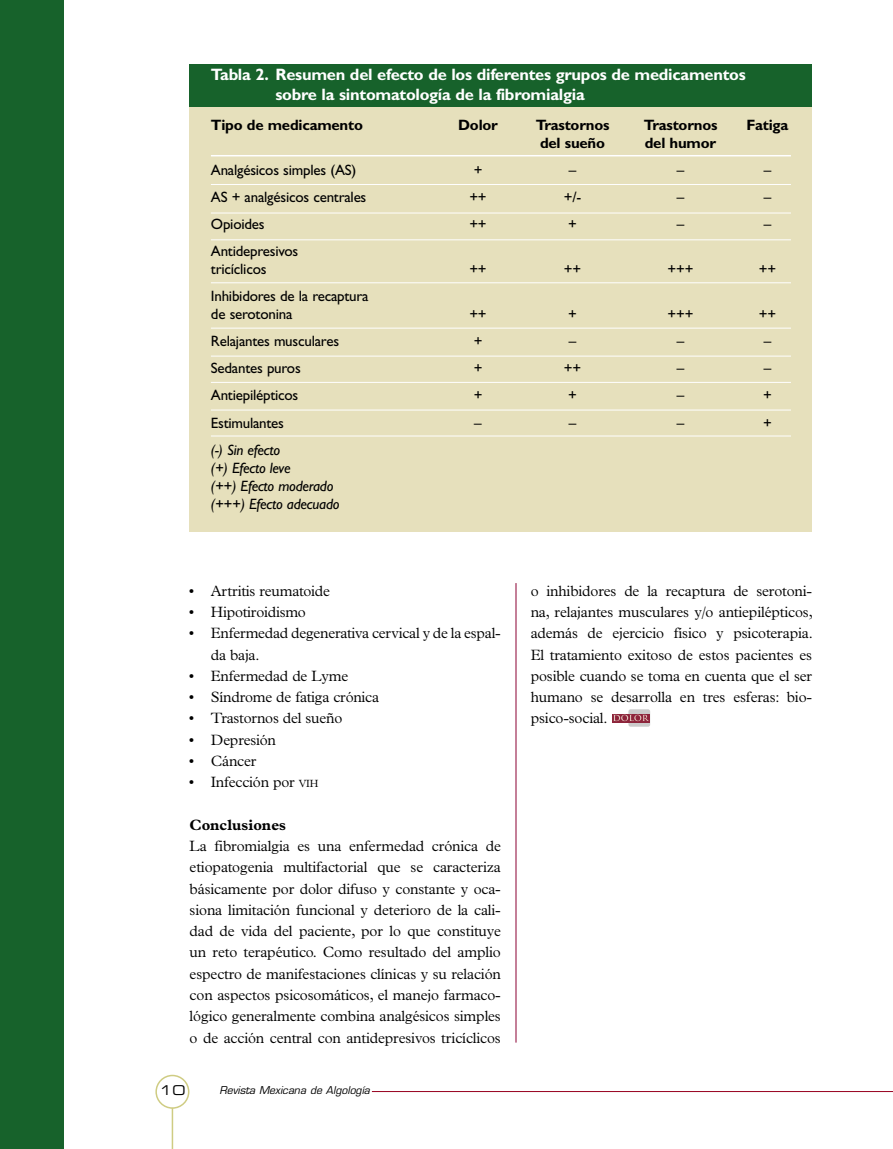
<style>
.page{position:relative;width:893px;height:1149px;background:#fff}
.page>*{position:absolute;margin:0;border:0;box-sizing:border-box;transform-origin:0 0}
.t1{font:700 16.5px/19.8px "Gill Sans";letter-spacing:-.015em;color:#fff}
.t2{font:300 15px/21.3px "Plantin";letter-spacing:-.015em;color:#000;text-align:justify}
.t3{font:15px/18px "Gill Sans";letter-spacing:-.015em;color:#000}
.t4{font:700 15px "Gill Sans";letter-spacing:-.015em;color:#000}
.t5{font:italic 15px/18px "Gill Sans";letter-spacing:-.015em;color:#000}
.t6{font:700 15px "Plantin";color:#000}
.t7{font:13.5px "Eurostile Extended Two";color:#000}
.t8{font:italic 10.5px "Eurostile";color:#000}
.s1{font-size:10.5px}
</style>
<div class="page">
<hr style="left:372px;top:1090px;width:521px;height:1px;background:#97001f">
<div style="left:155px;top:1074px;width:34px;height:34px;border:2px solid #cfcc83;border-radius:50%"></div>
<hr style="left:172px;top:1107px;width:1px;height:41px;background:#cfcc83">
<div style="left:0;top:0;width:64px;height:1148px;background:#17622b"></div>
<div style="left:628px;top:709px;width:22px;height:17px;background:linear-gradient(to right,#cbcbcb,#cbcbcb);border-radius:2px"></div>
<svg style="left:612px;top:713px;width:38px;height:9px"></svg>
<svg style="left:613px;top:714px;width:36px;height:7px"></svg>
<div style="left:190px;top:85px;width:622px;height:446px;background:#e6e0bc"></div>
<div style="left:190px;top:64px;width:622px;height:42px;background:#17622b"></div>
<hr style="left:211px;top:155px;width:580px;height:1px;background:#fff">
<hr style="left:211px;top:184px;width:580px;height:1px;background:#fff">
<hr style="left:211px;top:212px;width:580px;height:1px;background:#fff">
<hr style="left:211px;top:239px;width:580px;height:1px;background:#fff">
<hr style="left:211px;top:282px;width:580px;height:1px;background:#fff">
<hr style="left:211px;top:327px;width:580px;height:1px;background:#fff">
<hr style="left:211px;top:355px;width:580px;height:1px;background:#fff">
<hr style="left:211px;top:382px;width:580px;height:1px;background:#fff">
<hr style="left:516px;top:583px;width:1px;height:459px;background:#8a0032">
<hr style="left:211px;top:409px;width:580px;height:1px;background:#fff">
<hr style="left:211px;top:435px;width:580px;height:1px;background:#fff">
<p class="t1" style="left:275px;top:64px;width:472px;text-indent:-64px">Tabla 2. Resumen del efecto de los diferentes grupos de medicamentos sobre la sintomatología de la fibromialgia</p>
<p class="t4" style="left:211px;top:116px;width:153px">Tipo de medicamento</p>
<p class="t4" style="left:458px;top:116px;width:41px">Dolor</p>
<p class="t4" style="left:536px;top:116px;width:75px">Trastornos</p>
<p class="t4" style="left:644px;top:116px;width:75px">Trastornos</p>
<p class="t4" style="left:746px;top:116px;width:43px">Fatiga</p>
<p class="t4" style="left:540px;top:134px;width:66px">del sueño</p>
<p class="t4" style="left:645px;top:134px;width:73px">del humor</p>
<p class="t3" style="left:211px;top:161px;width:147px">Analgésicos simples (AS)</p>
<p class="t3" style="left:474px;top:161px;width:10px">+</p>
<p class="t3" style="left:569px;top:161px;width:9px">–</p>
<p class="t3" style="left:677px;top:161px;width:9px">–</p>
<p class="t3" style="left:764px;top:161px;width:9px">–</p>
<p class="t3" style="left:211px;top:188px;width:157px">AS + analgésicos centrales</p>
<p class="t3" style="left:469px;top:188px;width:19px">++</p>
<p class="t3" style="left:564px;top:188px;width:19px">+/-</p>
<p class="t3" style="left:677px;top:188px;width:9px">–</p>
<p class="t3" style="left:764px;top:188px;width:9px">–</p>
<p class="t3" style="left:211px;top:215px;width:55px">Opioides</p>
<p class="t3" style="left:469px;top:215px;width:19px">++</p>
<p class="t3" style="left:568px;top:215px;width:10px">+</p>
<p class="t3" style="left:677px;top:215px;width:9px">–</p>
<p class="t3" style="left:764px;top:215px;width:9px">–</p>
<p class="t3" style="left:211px;top:242px;width:89px">Antidepresivos tricíclicos</p>
<p class="t3" style="left:469px;top:260px;width:19px">++</p>
<p class="t3" style="left:564px;top:260px;width:19px">++</p>
<p class="t3" style="left:668px;top:260px;width:27px">+++</p>
<p class="t3" style="left:759px;top:260px;width:19px">++</p>
<p class="t3" style="left:211px;top:287px;width:159px">Inhibidores de la recaptura de serotonina</p>
<p class="t3" style="left:469px;top:305px;width:19px">++</p>
<p class="t3" style="left:568px;top:305px;width:10px">+</p>
<p class="t3" style="left:668px;top:305px;width:27px">+++</p>
<p class="t3" style="left:759px;top:305px;width:19px">++</p>
<p class="t3" style="left:211px;top:332px;width:130px">Relajantes musculares</p>
<p class="t3" style="left:474px;top:332px;width:10px">+</p>
<p class="t3" style="left:569px;top:332px;width:9px">–</p>
<p class="t3" style="left:677px;top:332px;width:9px">–</p>
<p class="t3" style="left:764px;top:332px;width:9px">–</p>
<p class="t3" style="left:211px;top:359px;width:91px">Sedantes puros</p>
<p class="t3" style="left:474px;top:359px;width:10px">+</p>
<p class="t3" style="left:564px;top:359px;width:19px">++</p>
<p class="t3" style="left:677px;top:359px;width:9px">–</p>
<p class="t3" style="left:764px;top:359px;width:9px">–</p>
<p class="t3" style="left:211px;top:386px;width:89px">Antiepilépticos</p>
<p class="t3" style="left:474px;top:386px;width:10px">+</p>
<p class="t3" style="left:568px;top:386px;width:10px">+</p>
<p class="t3" style="left:677px;top:386px;width:9px">–</p>
<p class="t3" style="left:763px;top:386px;width:10px">+</p>
<p class="t3" style="left:211px;top:413px;width:75px">Estimulantes</p>
<p class="t3" style="left:474px;top:413px;width:9px">–</p>
<p class="t3" style="left:569px;top:413px;width:9px">–</p>
<p class="t3" style="left:677px;top:413px;width:9px">–</p>
<p class="t3" style="left:763px;top:413px;width:10px">+</p>
<p class="t5" style="left:211px;top:440px;width:130px">(-) Sin efecto<br>(+) Efecto leve<br>(++) Efecto moderado (+++) Efecto adecuado</p>
<p class="t2" style="left:190px;top:580px;width:142px">• Artritis reumatoide</p>
<p class="t2" style="left:190px;top:601px;width:118px">• Hipotiroidismo</p>
<p class="t2" style="left:211px;top:622px;width:291px;text-indent:-21px">• Enfermedad degenerativa cervical y de la espal&shy;da baja.</p>
<p class="t2" style="left:190px;top:665px;width:160px">• Enfermedad de Lyme</p>
<p class="t2" style="left:190px;top:686px;width:191px">• Síndrome de fatiga crónica</p>
<p class="t2" style="left:190px;top:707px;width:154px">• Trastornos del sueño</p>
<p class="t2" style="left:190px;top:728px;width:88px">• Depresión</p>
<p class="t2" style="left:190px;top:750px;width:68px">• Cáncer</p>
<p class="t2" style="left:190px;top:771px;width:130px">• Infección por <span class="s1">VIH</span></p>
<p class="t6" style="left:190px;top:815px;width:98px">Conclusiones</p>
<p class="t2" style="left:190px;top:835px;width:313px">La fibromialgia es una enfermedad crónica de etiopatogenia multifactorial que se caracteriza básicamente por dolor difuso y constante y oca&shy;siona limitación funcional y deterioro de la cali&shy;dad de vida del paciente, por lo que constituye un reto terapéutico. Como resultado del amplio espectro de manifestaciones clínicas y su relación con aspectos psicosomáticos, el manejo farmaco&shy;lógico generalmente combina analgésicos simples o de acción central con antidepresivos tricíclicos</p>
<p class="t7" style="left:160px;top:1080px;width:28px">10</p>
<p class="t8" style="left:219px;top:1083px;width:152px">Revista Mexicana de Algología</p>
<p class="t2" style="left:531px;top:580px;width:284px">o inhibidores de la recaptura de serotoni&shy;na, relajantes musculares y/o antiepilépticos, además de ejercicio físico y psicoterapia.<br>El tratamiento exitoso de estos pacientes es posible cuando se toma en cuenta que el ser humano se desarrolla en tres esferas: bio&shy;psico-social.</p>
</div>
